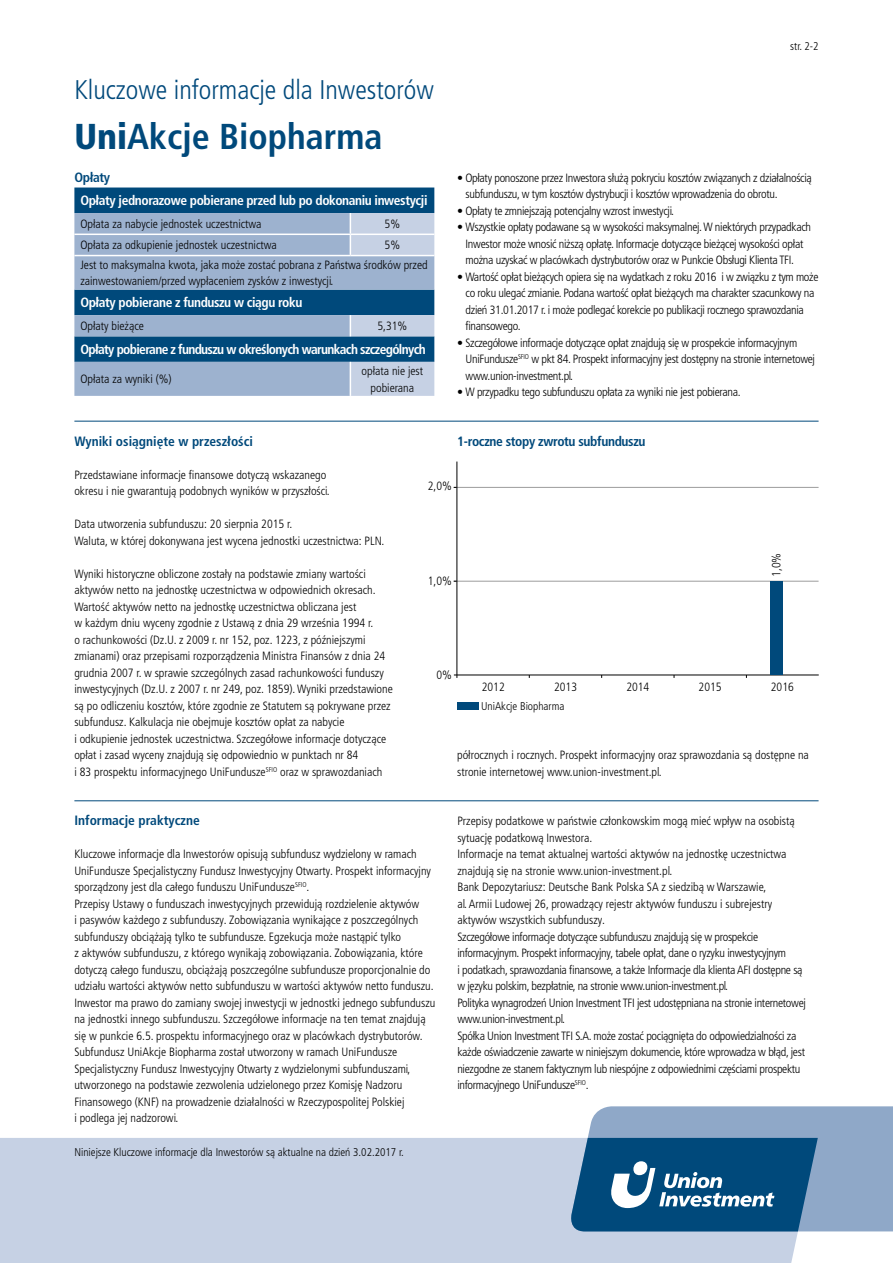
<style>
.page{position:relative;width:893px;height:1263px;background:#fff}
.page>*{position:absolute;margin:0;border:0;box-sizing:border-box;transform-origin:0 0}
.t1{font:700 condensed 36px "Frutiger LT Pro";color:#00497b}
.t2{font:300 condensed 27px "Frutiger LT Pro";color:#00497b}
.t3{font:700 condensed 13.5px "Frutiger LT Pro";letter-spacing:-.03em;color:#fff}
.t4{font:700 condensed 13.5px "Frutiger LT Pro";letter-spacing:-.05em;color:#fff}
.t5{font:700 condensed 13.5px "Frutiger LT Pro";color:#00497b}
.t6{font:700 condensed 13.5px "Frutiger LT Pro";letter-spacing:-.025em;color:#00497b}
.t7{font:300 condensed 12px/16.5px "Frutiger LT Pro";color:#000}
.t8{font:300 condensed 12px/16.5px "Frutiger LT Pro";letter-spacing:-.025em;color:#000}
.t9{font:300 condensed 11.25px "Frutiger LT Pro";color:#000}
.s1{font-weight:900}
</style>
<div class="page">
<div style="left:0;top:1138px;width:818px;height:125px;background:#c6d1e4"></div>
<svg style="left:568px;top:1106px;width:325px;height:125px;background:#5583a8"></svg>
<hr style="left:74px;top:800px;width:745px;height:1px;background:#00497b">
<hr style="left:74px;top:421px;width:745px;height:1px;background:#00497b">
<div style="left:74px;top:188px;width:360px;height:25px;background:#00497b"></div>
<svg style="left:74px;top:213px;width:276px;height:183px;background:#7497b9"></svg>
<hr style="left:74px;top:234px;width:276px;height:1px;background:#fff">
<svg style="left:350px;top:213px;width:84px;height:183px;background:#89a6c3"></svg>
<hr style="left:350px;top:362px;width:1px;height:34px;background:#fff">
<hr style="left:74px;top:255px;width:276px;height:1px;background:#fff">
<hr style="left:350px;top:255px;width:84px;height:1px;background:#fff">
<div style="left:457px;top:702px;width:21px;height:7px;background:#00497b"></div>
<hr style="left:454px;top:675px;width:365px;height:1px;background:#000">
<hr style="left:454px;top:581px;width:365px;height:1px;background:#9d9d9c">
<hr style="left:454px;top:487px;width:365px;height:1px;background:#9d9d9c">
<hr style="left:457px;top:461px;width:1px;height:217px;background:#000">
<div style="left:770px;top:581px;width:12px;height:94px;background:#00497b"></div>
<h2 class="t2" style="left:74px;top:74px;width:361px">Kluczowe informacje dla Inwestorów</h2>
<h1 class="t1" style="left:74px;top:115px;width:310px"><span class="s1">Uni</span>Akcje Biopharma</h1>
<p class="t5" style="left:74px;top:169px;width:37px">Opłaty</p>
<p class="t3" style="left:80px;top:193px;width:349px">Opłaty jednorazowe pobierane przed lub po dokonaniu inwestycji</p>
<p class="t7" style="left:80px;top:216px;width:183px">Opłata za nabycie jednostek uczestnictwa</p>
<p class="t7" style="left:385px;top:216px;width:17px">5%</p>
<p class="t7" style="left:80px;top:237px;width:198px">Opłata za odkupienie jednostek uczestnictwa</p>
<p class="t7" style="left:80px;top:236px;width:349px;line-height:19.4px;text-indent:304px">5%<br>Jest to maksymalna kwota, jaka może zostać pobrana z Państwa środków przed</p>
<p class="t7" style="left:80px;top:273px;width:255px">zainwestowaniem/przed wypłaceniem zysków z inwestycji.</p>
<p class="t3" style="left:80px;top:295px;width:224px">Opłaty pobierane z funduszu w ciągu roku</p>
<p class="t7" style="left:80px;top:318px;width:65px">Opłaty bieżące</p>
<p class="t7" style="left:377px;top:318px;width:31px">5,31%</p>
<p class="t4" style="left:80px;top:341px;width:347px">Opłaty pobierane z funduszu w określonych warunkach szczególnych</p>
<p class="t7" style="left:80px;top:371px;width:93px">Opłata za wyniki (%)</p>
<p class="t7" style="left:362px;top:363px;width:63px;text-align:center">opłata nie jest pobierana</p>
<p class="t9" style="left:790px;top:39px;width:30px">str. 2-2</p>
<p class="t8" style="left:466px;top:169px;width:348px;text-indent:-9px">• Opłaty ponoszone przez Inwestora służą pokryciu kosztów związanych z działalnością subfunduszu, w tym kosztów dystrybucji i kosztów wprowadzenia do obrotu.</p>
<p class="t8" style="left:457px;top:202px;width:218px">• Opłaty te zmniejszają potencjalny wzrost inwestycji.</p>
<p class="t8" style="left:466px;top:219px;width:347px;text-indent:-9px">• Wszystkie opłaty podawane są w wysokości maksymalnej. W niektórych przypadkach<br>Inwestor może wnosić niższą opłatę. Informacje dotyczące bieżącej wysokości opłat można uzyskać w placówkach dystrybutorów oraz w Punkcie Obsługi Klienta TFI.</p>
<p class="t8" style="left:466px;top:268px;width:354px;text-indent:-9px">• Wartość opłat bieżących opiera się na wydatkach z roku 2016 i w związku z tym może co roku ulegać zmianie. Podana wartość opłat bieżących ma charakter szacunkowy na dzień 31.01.2017 r. i może podlegać korekcie po publikacji rocznego sprawozdania finansowego.</p>
<p class="t8" style="left:466px;top:334px;width:351px;text-indent:-9px">• Szczegółowe informacje dotyczące opłat znajdują się w prospekcie informacyjnym<br>UniFundusze<sup>SFIO</sup> w pkt 84. Prospekt informacyjny jest dostępny na stronie internetowej www.union-investment.pl.</p>
<p class="t8" style="left:457px;top:384px;width:285px">• W przypadku tego subfunduszu opłata za wyniki nie jest pobierana.</p>
<p class="t5" style="left:74px;top:433px;width:180px">Wyniki osiągnięte w przeszłości</p>
<p class="t7" style="left:74px;top:466px;width:257px">Przedstawiane informacje finansowe dotyczą wskazanego okresu i nie gwarantują podobnych wyników w przyszłości.</p>
<p class="t7" style="left:74px;top:516px;width:311px">Data utworzenia subfunduszu: 20 sierpnia 2015 r.<br>Waluta, w której dokonywana jest wycena jednostki uczestnictwa: PLN.</p>
<p class="t7" style="left:74px;top:565px;width:320px">Wyniki historyczne obliczone zostały na podstawie zmiany wartości aktywów netto na jednostkę uczestnictwa w odpowiednich okresach.<br>Wartość aktywów netto na jednostkę uczestnictwa obliczana jest<br>w każdym dniu wyceny zgodnie z Ustawą z dnia 29 września 1994 r.<br>o rachunkowości (Dz.U. z 2009 r. nr 152, poz. 1223, z późniejszymi zmianami) oraz przepisami rozporządzenia Ministra Finansów z dnia 24 grudnia 2007 r. w sprawie szczególnych zasad rachunkowości funduszy inwestycyjnych (Dz.U. z 2007 r. nr 249, poz. 1859). Wyniki przedstawione są po odliczeniu kosztów, które zgodnie ze Statutem są pokrywane przez subfundusz. Kalkulacja nie obejmuje kosztów opłat za nabycie<br>i odkupienie jednostek uczestnictwa. Szczegółowe informacje dotyczące opłat i zasad wyceny znajdują się odpowiednio w punktach nr 84<br>i 83 prospektu informacyjnego UniFundusze<sup>SFIO</sup> oraz w sprawozdaniach</p>
<p class="t6" style="left:457px;top:433px;width:190px">1-roczne stopy zwrotu subfunduszu</p>
<p class="t7" style="left:428px;top:478px;width:26px">2,0%</p>
<p class="t7" style="left:428px;top:572px;width:26px">1,0%</p>
<p class="t7" style="left:768px;top:577px;width:26px;rotate:-90deg">1,0%</p>
<p class="t7" style="left:436px;top:667px;width:17px">0%</p>
<p class="t7" style="left:482px;top:678px;width:25px">2012</p>
<p class="t7" style="left:554px;top:678px;width:25px">2013</p>
<p class="t7" style="left:626px;top:678px;width:25px">2014</p>
<p class="t7" style="left:699px;top:678px;width:25px">2015</p>
<p class="t7" style="left:771px;top:678px;width:25px">2016</p>
<p class="t9" style="left:481px;top:699px;width:85px">UniAkcje Biopharma</p>
<p class="t7" style="left:457px;top:747px;width:353px">półrocznych i rocznych. Prospekt informacyjny oraz sprawozdania są dostępne na stronie internetowej www.union-investment.pl.</p>
<p class="t5" style="left:74px;top:812px;width:127px">Informacje praktyczne</p>
<p class="t7" style="left:74px;top:846px;width:362px">Kluczowe informacje dla Inwestorów opisują subfundusz wydzielony w ramach UniFundusze Specjalistyczny Fundusz Inwestycyjny Otwarty. Prospekt informacyjny sporządzony jest dla całego funduszu UniFundusze<sup>SFIO</sup>.<br>Przepisy Ustawy o funduszach inwestycyjnych przewidują rozdzielenie aktywów<br>i pasywów każdego z subfunduszy. Zobowiązania wynikające z poszczególnych subfunduszy obciążają tylko te subfundusze. Egzekucja może nastąpić tylko<br>z aktywów subfunduszu, z którego wynikają zobowiązania. Zobowiązania, które dotyczą całego funduszu, obciążają poszczególne subfundusze proporcjonalnie do udziału wartości aktywów netto subfunduszu w wartości aktywów netto funduszu.<br>Inwestor ma prawo do zamiany swojej inwestycji w jednostki jednego subfunduszu na jednostki innego subfunduszu. Szczegółowe informacje na ten temat znajdują się w punkcie 6.5. prospektu informacyjnego oraz w placówkach dystrybutorów.<br>Subfundusz UniAkcje Biopharma został utworzony w ramach UniFundusze Specjalistyczny Fundusz Inwestycyjny Otwarty z wydzielonymi subfunduszami, utworzonego na podstawie zezwolenia udzielonego przez Komisję Nadzoru Finansowego (KNF) na prowadzenie działalności w Rzeczypospolitej Polskiej<br>i podlega jej nadzorowi.</p>
<p class="t9" style="left:74px;top:1145px;width:331px">Niniejsze Kluczowe informacje dla Inwestorów są aktualne na dzień 3.02.2017 r.</p>
<p class="t8" style="left:457px;top:813px;width:350px">Przepisy podatkowe w państwie członkowskim mogą mieć wpływ na osobistą sytuację podatkową Inwestora.<br>Informacje na temat aktualnej wartości aktywów na jednostkę uczestnictwa znajdują się na stronie www.union-investment.pl.<br>Bank Depozytariusz: Deutsche Bank Polska SA z siedzibą w Warszawie,<br>al. Armii Ludowej 26, prowadzący rejestr aktywów funduszu i subrejestry aktywów wszystkich subfunduszy.<br>Szczegółowe informacje dotyczące subfunduszu znajdują się w prospekcie informacyjnym. Prospekt informacyjny, tabele opłat, dane o ryzyku inwestycyjnym<br>i podatkach, sprawozdania finansowe, a także Informacje dla klienta AFI dostępne są w języku polskim, bezpłatnie, na stronie www.union-investment.pl.<br>Polityka wynagrodzeń Union Investment TFI jest udostępniana na stronie internetowej www.union-investment.pl.<br>Spółka Union Investment TFI S.A. może zostać pociągnięta do odpowiedzialności za każde oświadczenie zawarte w niniejszym dokumencie, które wprowadza w błąd, jest niezgodne ze stanem faktycznym lub niespójne z odpowiednimi częściami prospektu informacyjnego UniFundusze<sup>SFIO</sup>.</p>
</div>
